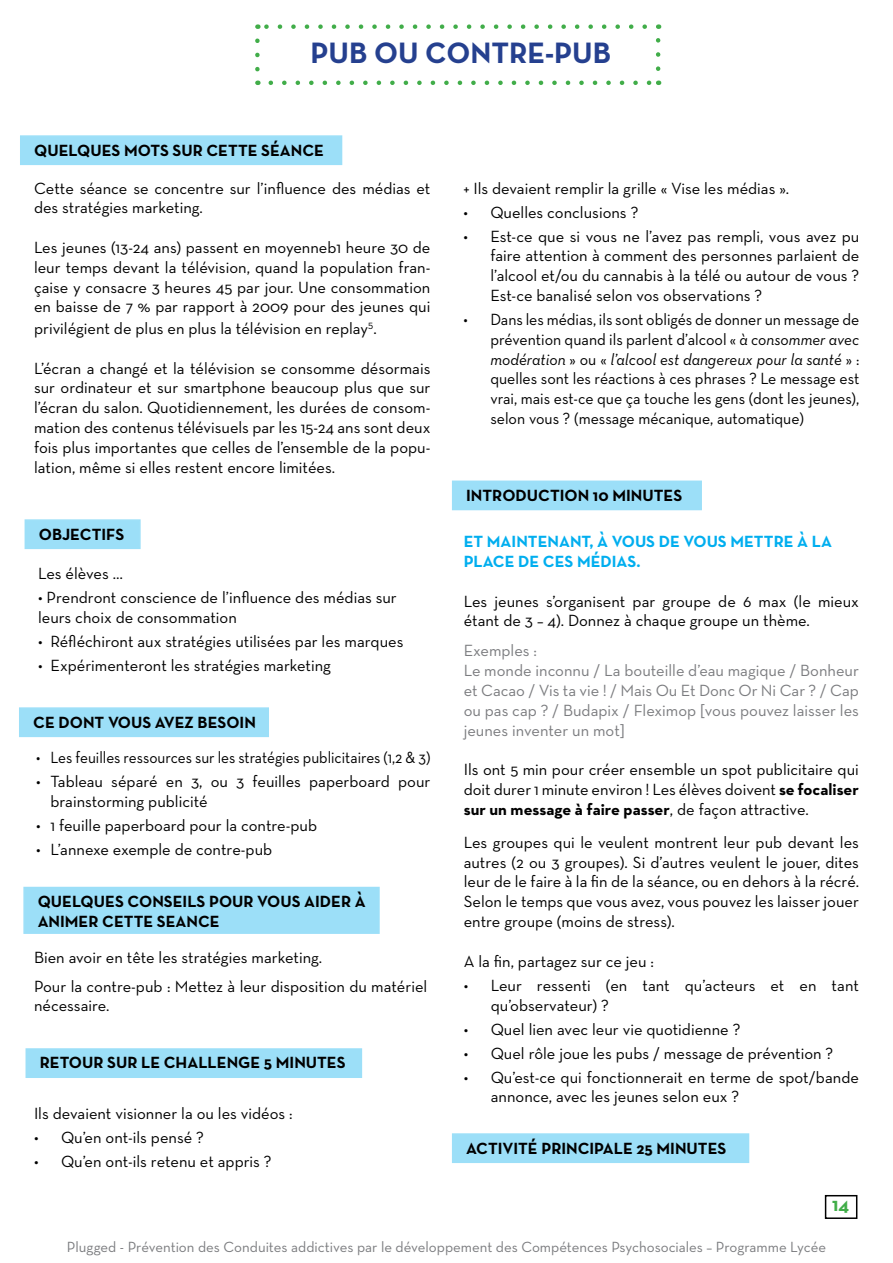
<style>
.page{position:relative;width:893px;height:1263px;background:#fff}
.page>*{position:absolute;margin:0;border:0;box-sizing:border-box;transform-origin:0 0}
.t1{font:700 30px "Neutra Text";color:#25408f}
.t2{font:700 19.5px "Neutra Text";color:#41ad49}
.t3{font:16.5px/19.8px "Neutra Text";color:#000}
.t4{font:16.5px/19.8px "Neutra Text";color:#000;text-align:justify;scale:.96 1}
.t5{font:700 16.5px/19.8px "Neutra Text";color:#000}
.t6{font:16.5px/19.8px "Neutra Text";color:#7b7c7f}
.t7{font:16.5px "Neutra Text";color:#000;scale:.93 1}
.t8{font:700 16.5px/19.8px "Neutra Text";color:#00aeef}
.t9{font:15px "Neutra Text";color:#7b7c7f}
.s1{font-style:italic}
.s2{font-weight:700}
</style>
<div class="page">
<svg style="left:271px;top:81px;width:380px;height:4px"></svg>
<svg style="left:264px;top:24px;width:381px;height:5px"></svg>
<svg style="left:255px;top:41px;width:5px;height:44px"></svg>
<svg style="left:656px;top:24px;width:4px;height:45px"></svg>
<div style="left:20px;top:135px;width:322px;height:30px;background:#9cdff8"></div>
<div style="left:25px;top:519px;width:116px;height:30px;background:#9cdff8"></div>
<div style="left:19px;top:707px;width:250px;height:30px;background:#9cdff8"></div>
<div style="left:23px;top:887px;width:357px;height:47px;background:#9cdff8"></div>
<div style="left:26px;top:1048px;width:336px;height:30px;background:#9cdff8"></div>
<div style="left:452px;top:480px;width:250px;height:30px;background:#9cdff8"></div>
<div style="left:452px;top:1133px;width:297px;height:30px;background:#9cdff8"></div>
<div style="left:825px;top:1195px;width:32px;height:24px;border:2px solid #000"></div>
<h1 class="t1" style="left:310px;top:34px;width:136px">PUB OU CONTR</h1>
<h1 class="t1" style="left:528px;top:34px;width:82px">E-PUB</h1>
<p class="t5" style="left:34px;top:140px;width:25px">QUELQUE</p>
<p class="t5" style="left:112px;top:140px;width:212px">S MOTS SU R CETTE SÉANCE</p>
<p class="t3" style="left:34px;top:178px;width:398px">Cette séance se concentre sur l’influence des médias et des stratégies marketing.</p>
<p class="t3" style="left:34px;top:237px;width:398px;text-align:justify">Les jeunes (13-24 ans) passent en moyenneb1 heure 30 de leur temps devant la télévision, quand la population fran&shy;çaise y consacre 3 heures 45 par jour. U ne consommation en baisse de 7 % par rapport à 2009 pour des jeunes qui</p>
<p class="t3" style="left:34px;top:318px;width:344px">privilégient de plus en plus la télévision en replay<sup>5</sup>.</p>
<p class="t3" style="left:34px;top:358px;width:398px;text-align:justify">L’écran a changé et la télévision se consomme désormais sur ordinateur et sur smartphone beaucoup plus que sur l’écran du salon. Quotidiennement, les durées de consom&shy;mation des contenus télévisuels par les 15-24 ans sont deux fois plus importantes que celles de l’ensemble de la popu&shy;lation, même si elles restent encore limitées.</p>
<p class="t5" style="left:39px;top:524px;width:87px">OBJECTIFS</p>
<p class="t3" style="left:38px;top:563px;width:86px">Les élèves …</p>
<p class="t3" style="left:38px;top:587px;width:360px">• Prendront conscience de l’influence des médias sur leurs choix de consommation</p>
<p class="t3" style="left:38px;top:631px;width:367px">• Réfléchiront aux stratégies utilisées par les marques</p>
<p class="t3" style="left:38px;top:655px;width:294px">• Expérimenteront les stratégies marketing</p>
<p class="t5" style="left:33px;top:712px;width:224px">CE DONT VOUS AVEZ BESOIN</p>
<p class="t7" style="left:36px;top:747px;width:425px">• Les feuilles ressources sur les stratégies publicitaires (1,2 &amp; 3)</p>
<p class="t3" style="left:51px;top:771px;width:381px;text-indent:-14px">• Tableau séparé en 3, ou 3 feuilles paperboard pour brainstorming publicité</p>
<p class="t3" style="left:36px;top:815px;width:282px">• 1 feuille paperboard pour la contre-pub</p>
<p class="t3" style="left:36px;top:839px;width:237px">• L’annexe exemple de contre-pub</p>
<p class="t5" style="left:38px;top:891px;width:25px">QUELQUE</p>
<p class="t5" style="left:38px;top:891px;width:330px;text-indent:77px">S CONSEILS POUR VOUS AIDER À<br>AN IMER CETTE SEANCE</p>
<p class="t3" style="left:34px;top:943px;width:395px;line-height:28.5px">Bien avoir en tête les stratégies marketing.<br>Pour la contre-pub : Mettez à leur disposition du matériel</p>
<p class="t3" style="left:34px;top:995px;width:77px">nécessaire.</p>
<p class="t5" style="left:40px;top:1052px;width:307px">RETOU R SU R LE CHALLENGE 5 MINUTES</p>
<p class="t3" style="left:34px;top:1103px;width:260px">I ls devaient visionner la ou les vidéos :</p>
<p class="t3" style="left:34px;top:1127px;width:171px">• Qu’en ont-ils pensé ?</p>
<p class="t3" style="left:34px;top:1151px;width:239px">• Qu’en ont-ils retenu et appris ?</p>
<p class="t3" style="left:463px;top:178px;width:327px">+ I ls devaient remplir la grille « Vise les médias ».</p>
<p class="t3" style="left:463px;top:202px;width:177px">• Quelles conclusions ?</p>
<p class="t3" style="left:490px;top:226px;width:371px;text-align:justify;text-indent:-27px">• Est-ce que si vous ne l’avez pas rempli, vous avez pu faire attention à comment des personnes parlaient de l’alcool et/ou du cannabis à la télé ou autour de vous ?<br>Est-ce banalisé selon vos observations ?</p>
<p class="t4" style="left:490px;top:309px;width:386px;text-indent:-27px">• Dans les médias, ils sont obligés de donner un message de prévention quand ils parlent d’alcool « <span class="s1">à consommer avec modération</span> » ou « <span class="s1">l’alcool est dangereux pour la santé</span> » : quelles sont les réactions à ces phrases ? Le message est vrai, mais est-ce que ça touche les gens (dont les jeunes), selon vous ? (message mécanique, automatique)</p>
<p class="t5" style="left:466px;top:485px;width:217px">INTRODUCTION 10 MINUTES</p>
<p class="t8" style="left:464px;top:531px;width:370px">ET MAINTENANT, À VOUS DE VOUS METTRE À LA<br>PLACE DE CES MÉDIAS.</p>
<p class="t3" style="left:464px;top:591px;width:397px">Les jeunes s’organisent par groupe de 6 max (le mieux étant de 3 – 4). Donnez à chaque groupe un thème.</p>
<p class="t6" style="left:464px;top:641px;width:397px">Exemples :<br>Le monde inconnu / La bouteille d’eau magique / Bonheur et Cacao / Vis ta vie ! / Mais Ou Et Donc Or N i Car ? / Cap ou pas cap ? / Budapix / Fleximop [vous pouvez laisser les jeunes inventer un mot]</p>
<p class="t3" style="left:464px;top:759px;width:397px;text-align:justify">I ls ont 5 min pour créer ensemble un spot publicitaire qui doit durer 1 minute environ ! Les élèves doivent <span class="s2">SE FOCALISER SUR UN MESSAGE À FAIRE PASSER</span>, de façon attractive.</p>
<p class="t3" style="left:464px;top:832px;width:397px;text-align:justify">Les groupes qui le veulent montrent leur pub devant les autres (2 ou 3 groupes). Si d’autres veulent le jouer, dites leur de le faire à la fin de la séance, ou en dehors à la récré.<br>Selon le temps que vous avez, vous pouvez les laisser jouer entre groupe (moins de stress).</p>
<p class="t3" style="left:464px;top:951px;width:192px">A la fin, partagez sur ce jeu :</p>
<p class="t3" style="left:491px;top:975px;width:370px;text-indent:-27px">• Leur ressenti (en tant qu’acteurs et en tant qu’observateur) ?</p>
<p class="t3" style="left:464px;top:1019px;width:278px">• Quel lien avec leur vie quotidienne ?</p>
<p class="t3" style="left:464px;top:1043px;width:371px">• Quel rôle joue les pubs / message de prévention ?</p>
<p class="t3" style="left:491px;top:1067px;width:370px;text-indent:-27px">• Qu’est-ce qui fonctionnerait en terme de spot/bande annonce, avec les jeunes selon eux ?</p>
<p class="t5" style="left:466px;top:1138px;width:10px">ACTIVIT</p>
<p class="t5" style="left:528px;top:1138px;width:200px">É PRINCIPALE 25 MINUTES</p>
<p class="t2" style="left:832px;top:1192px;width:19px">14</p>
<p class="t9" style="left:67px;top:1238px;width:760px">Plugged - Prévention des Conduites addictives par le développement des Compétences Psychosociales – Programme Lycée</p>
</div>
